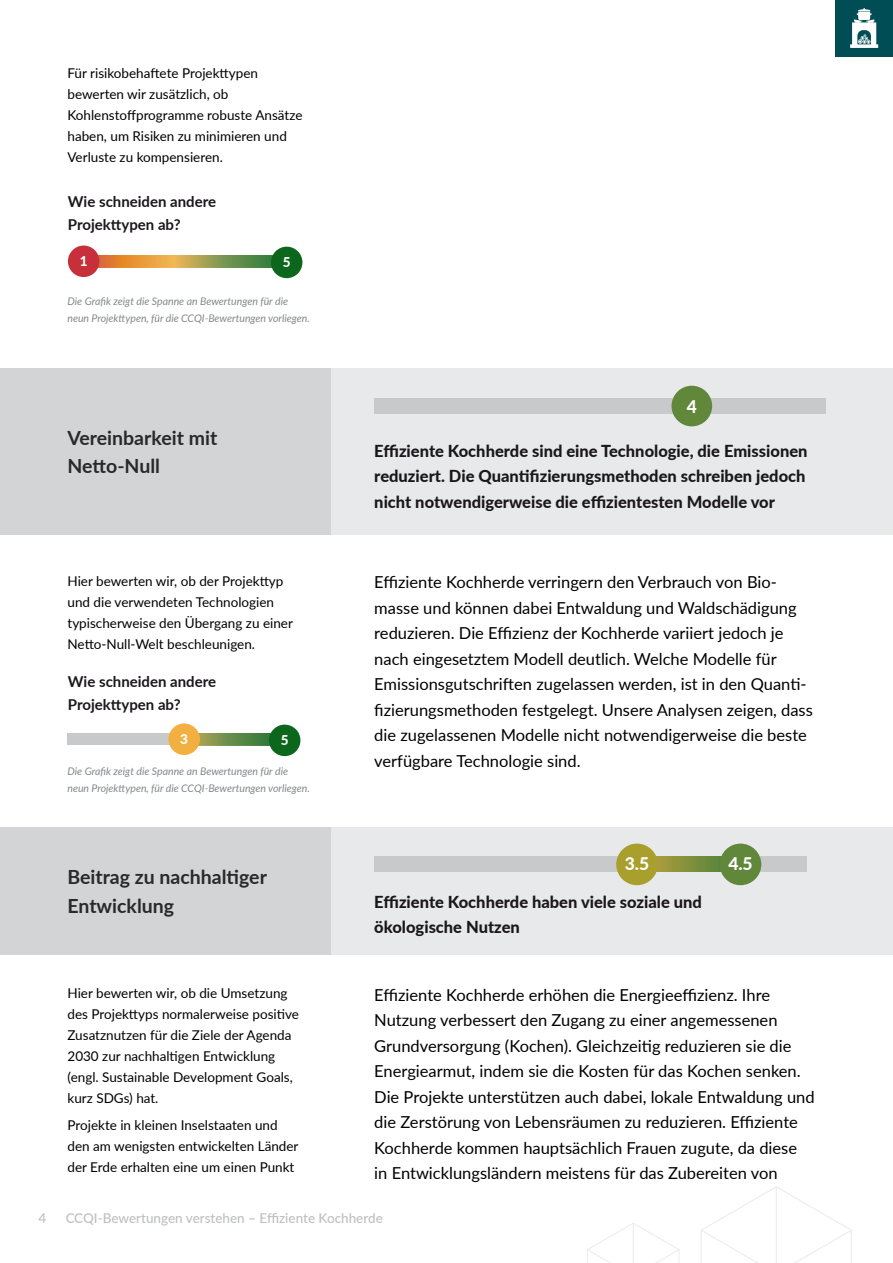
<style>
.page{position:relative;width:893px;height:1263px;background:#fff}
.page>*{position:absolute;margin:0;border:0;box-sizing:border-box;transform-origin:0 0}
.t1{font:700 19.5px/28.5px "Lato";color:#282929}
.t2{font:800 17.4px "Lato";color:#fff}
.t3{font:16.5px/25.5px "Lato";color:#000}
.t4{font:800 16.5px/25.5px "Lato";color:#1a171c;text-align:justify}
.t5{font:700 15px/22.5px "Lato";color:#1a171c}
.t6{font:13.5px/21px "Lato";color:#000}
.t7{font:500 13.5px "Lato";color:#9a9b9b}
.t8{font:800 13.5px "Lato";color:#fff}
.t9{font:italic 10.5px/16.5px "Lato";color:#848688}
</style>
<div class="page">
<svg style="left:701px;top:1186px;width:150px;height:77px"></svg>
<svg style="left:587px;top:1223px;width:92px;height:40px"></svg>
<div style="left:0;top:827px;width:893px;height:127px;background:#e8e9ea"></div>
<div style="left:0;top:827px;width:331px;height:127px;background:#d3d4d6"></div>
<div style="left:835px;top:0;width:58px;height:56px;background:#004d56"></div>
<svg style="left:98px;top:255px;width:175px;height:12px;background:#b09545"></svg>
<div style="left:271px;top:247px;width:31px;height:31px;background:#0c671c;border-radius:50%"></div>
<div style="left:68px;top:246px;width:31px;height:31px;background:#c7303b;border-radius:50%"></div>
<div style="left:68px;top:733px;width:231px;height:12px;background:#c7c9cb"></div>
<svg style="left:199px;top:733px;width:72px;height:12px"></svg>
<div style="left:269px;top:725px;width:31px;height:31px;background:#0c671c;border-radius:50%"></div>
<div style="left:168px;top:723px;width:32px;height:32px;background:#f2b040;border-radius:50%"></div>
<div style="left:0;top:368px;width:893px;height:166px;background:#e8e9ea"></div>
<div style="left:0;top:368px;width:331px;height:166px;background:#d3d4d6"></div>
<div style="left:374px;top:398px;width:451px;height:16px;background:#c7c9cb"></div>
<div style="left:671px;top:386px;width:41px;height:40px;background:#61873b;border-radius:50%"></div>
<div style="left:374px;top:856px;width:432px;height:15px;background:#c7c9cb"></div>
<svg style="left:657px;top:856px;width:64px;height:15px"></svg>
<div style="left:616px;top:843px;width:42px;height:42px;background:#a89f2c;border-radius:50%"></div>
<div style="left:720px;top:843px;width:41px;height:42px;background:#61873b;border-radius:50%"></div>
<svg style="left:850px;top:8px;width:28px;height:40px"></svg>
<p class="t6" style="left:68px;top:62px;width:236px">Für risikobehaftete Projekttypen bewerten wir zusätzlich, ob Kohlenstoffprogramme robuste Ansätze haben, um Risiken zu minimieren und Verluste zu kompensieren.</p>
<p class="t5" style="left:68px;top:190px;width:150px">Wie schneiden andere<br>Projekttypen ab?</p>
<p class="t8" style="left:80px;top:251px;width:9px">1</p>
<p class="t8" style="left:283px;top:252px;width:9px">5</p>
<p class="t9" style="left:68px;top:292px;width:244px">Die Grafik zeigt die Spanne an Bewertungen für die neun Projekttypen, für die CCQI-Bewertungen vorliegen.</p>
<p class="t1" style="left:68px;top:423px;width:151px">Vereinbarkeit mit<br>Netto-Null</p>
<p class="t2" style="left:687px;top:393px;width:12px">4</p>
<p class="t4" style="left:374px;top:437px;width:435px">Effiziente Kochherde sind eine Technologie, die Emissionen reduziert. Die Quantifizierungsmethoden schreiben jedoch nicht notwendigerweise die effizientesten Modelle vor</p>
<p class="t6" style="left:68px;top:570px;width:227px">Hier bewerten wir, ob der Projekttyp und die verwendeten Technologien typischerweise den Übergang zu einer Netto-Null-Welt beschleunigen.</p>
<p class="t3" style="left:374px;top:569px;width:440px">Effiziente Kochherde verringern den Verbrauch von Bio&shy;masse und können dabei Entwaldung und Waldschädigung reduzieren. Die Effizienz der Kochherde variiert jedoch je nach eingesetztem Modell deutlich. Welche Modelle für Emissionsgutschriften zugelassen werden, ist in den Quanti&shy;fizierungsmethoden festgelegt. Unsere Analysen zeigen, dass die zugelassenen Modelle nicht notwendigerweise die beste verfügbare Technologie sind.</p>
<p class="t5" style="left:68px;top:670px;width:150px">Wie schneiden andere<br>Projekttypen ab?</p>
<p class="t8" style="left:180px;top:729px;width:9px">3</p>
<p class="t8" style="left:281px;top:730px;width:9px">5</p>
<p class="t9" style="left:68px;top:762px;width:244px">Die Grafik zeigt die Spanne an Bewertungen für die neun Projekttypen, für die CCQI-Bewertungen vorliegen.</p>
<p class="t1" style="left:68px;top:862px;width:201px">Beitrag zu nachhaltiger<br>Entwicklung</p>
<p class="t6" style="left:68px;top:982px;width:233px">Hier bewerten wir, ob die Umsetzung des Projekttyps normalerweise positive Zusatznutzen für die Ziele der Agenda 2030 zur nachhaltigen Entwicklung (engl. Sustainable Development Goals, kurz SDGs) hat.</p>
<p class="t6" style="left:68px;top:1114px;width:233px">Projekte in kleinen Inselstaaten und den am wenigsten entwickelten Länder der Erde erhalten eine um einen Punkt</p>
<p class="t2" style="left:625px;top:851px;width:26px">3.5</p>
<p class="t2" style="left:728px;top:851px;width:26px">4.5</p>
<p class="t4" style="left:374px;top:888px;width:329px">Effiziente Kochherde haben viele soziale und ökologische Nutzen</p>
<p class="t3" style="left:374px;top:981px;width:442px">Effiziente Kochherde erhöhen die Energieeffizienz. Ihre Nutzung verbessert den Zugang zu einer angemessenen Grundversorgung (Kochen). Gleichzeitig reduzieren sie die Energiearmut, indem sie die Kosten für das Kochen senken.<br>Die Projekte unterstützen auch dabei, lokale Entwaldung und die Zerstörung von Lebensräumen zu reduzieren. Effiziente Kochherde kommen hauptsächlich Frauen zugute, da diese<br>in Entwicklungsländern meistens für das Zubereiten von</p>
<p class="t7" style="left:38px;top:1208px;width:9px">4</p>
<p class="t7" style="left:65px;top:1208px;width:319px">CCQI-Bewertungen verstehen – Effiziente Kochherde</p>
</div>
